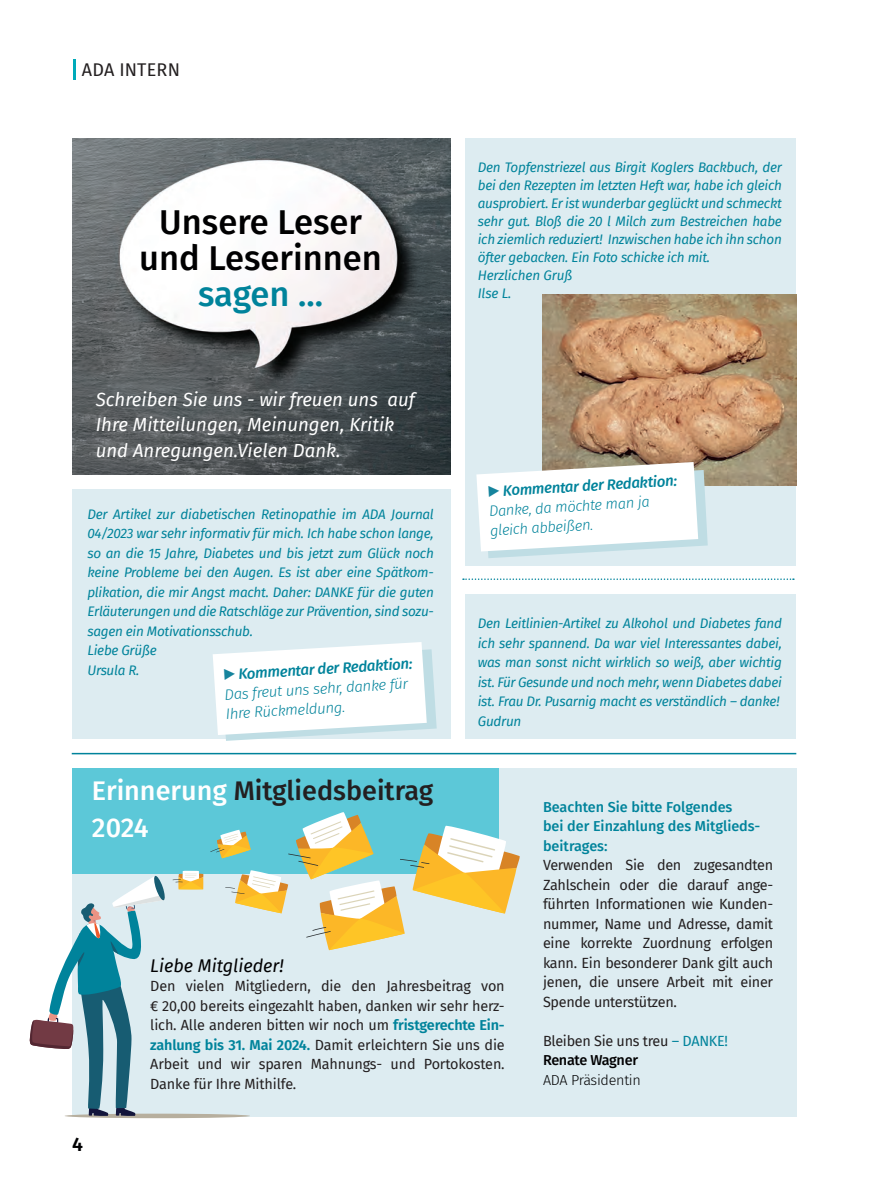
<style>
.page{position:relative;width:872px;height:1191px;background:#fff}
.page>*{position:absolute;margin:0;border:0;box-sizing:border-box;transform-origin:0 0}
.Titel_24pt{font:500 34.5px "Fira Sans";color:#000001}
.Titel_24pt-2{font:500 34.5px "Fira Sans";letter-spacing:-.01em;color:#00839b}
.Titel_24pt-3{font:500 27px "Fira Sans";color:#231f20}
.Titel_24pt-4{font:500 27px "Fira Sans";color:#fff}
.t1{font:600 19.5px "Fira Sans";color:#000002}
.Untertitel{font:italic 18.6px/25.5px "Fira Sans";color:#fff}
.copy{font:italic 18px "Fira Sans";color:#000001}
.Rubriktitel{font:18px "Fira Sans";letter-spacing:.01em;color:#231f20}
.unterschrift_artike_richtig{font:italic 300 15px/19.2px "Fira Sans";color:#00839b}
.unterschrift_artike_richtig-2{font:italic 500 15px "Fira Sans";color:#00839b}
.copy-2{font:14.4px/19.5px "Fira Sans";letter-spacing:-.02em;color:#231f20;text-align:justify}
.copy-3{font:500 14.4px/19.5px "Fira Sans";color:#00839b}
.copy-4{font:300 14.4px "Fira Sans";letter-spacing:-.02em;color:#000001}
.copy-5{font:500 14.4px "Fira Sans";letter-spacing:-.02em;color:#000001}
.unterschrift_artike_richtig-3{font:italic 13.5px/19.5px "Fira Sans";letter-spacing:-.02em;color:#00839b;text-align:justify}
.s1{color:#fff}
.s2{font-weight:600;color:#00839b}
.s3{color:#00839b}
</style>
<div class="page">
<div style="left:72px;top:489px;width:379px;height:250px;background:#ddecf1"></div>
<div style="left:465px;top:138px;width:330px;height:428px;background:#ddecf1"></div>
<div style="left:465px;top:594px;width:330px;height:145px;background:#ddecf1"></div>
<svg style="left:463px;top:578px;width:331px;height:2px"></svg>
<img style="left:73px;top:138px;width:378px;height:336px">
<hr style="left:72px;top:753px;width:724px;height:1px;background:#00839b">
<img style="left:542px;top:295px;width:254px;height:190px">
<div style="left:72px;top:768px;width:725px;height:349px;background:#ddecf1"></div>
<div style="left:72px;top:768px;width:427px;height:105px;background:#5cc8d8"></div>
<div style="left:65px;top:1113px;width:185px;height:5px;background:#b7af9e;border-radius:50%"></div>
<svg style="left:29px;top:875px;width:136px;height:241px"></svg>
<svg style="left:172px;top:870px;width:31px;height:20px"></svg>
<svg style="left:216px;top:812px;width:304px;height:138px"></svg>
<hr style="left:73px;top:60px;width:2px;height:20px;background:#00aab9">
<svg style="left:213px;top:642px;width:224px;height:99px"></svg>
<svg style="left:476px;top:462px;width:231px;height:96px;background:#f1f5f5"></svg>
<p class="Rubriktitel" style="left:82px;top:56px;width:99px">ADA INTERN</p>
<p class="Titel_24pt" style="left:159px;top:194px;width:204px">Unsere Leser</p>
<p class="Titel_24pt" style="left:139px;top:230px;width:244px">und Leserinnen</p>
<p class="Titel_24pt-2" style="left:198px;top:266px;width:126px">sagen ...</p>
<p class="Untertitel" style="left:96px;top:386px;width:321px">Schreiben Sie uns - wir freuen uns auf<br>Ihre Mitteilungen, Meinungen, Kritik und Anregungen.Vielen Dank.</p>
<p class="unterschrift_artike_richtig-3" style="left:87px;top:504px;width:348px">Der Artikel zur diabetischen Retinopathie im ADA Journal 04/2023 war sehr informativ für mich. Ich habe schon lange, so an die 15 Jahre, Diabetes und bis jetzt zum Glück noch keine Probleme bei den Augen. Es ist aber eine Spätkom&shy;plikation, die mir Angst macht. Daher: DANKE für die guten Erläuterungen und die Ratschläge zur Prävention, sind sozu&shy;sagen ein Motivationsschub.</p>
<p class="unterschrift_artike_richtig-3" style="left:87px;top:640px;width:71px">Liebe Grüße</p>
<p class="unterschrift_artike_richtig-3" style="left:87px;top:660px;width:53px">Ursula R.</p>
<p class="unterschrift_artike_richtig-2" style="left:238px;top:663px;width:176px;rotate:-4deg">Kommentar der Redaktion:</p>
<p class="unterschrift_artike_richtig" style="left:224px;top:685px;width:185px;rotate:-4deg">Das freut uns sehr, danke für<br>Ihre Rückmeldung.</p>
<p class="unterschrift_artike_richtig-3" style="left:478px;top:158px;width:306px;line-height:18px">Den Topfenstriezel aus Birgit Koglers Backbuch, der bei den Rezepten im letzten Heft war, habe ich gleich ausprobiert. Er ist wunderbar geglückt und schmeckt sehr gut. Bloß die 20 l Milch zum Bestreichen habe ich ziemlich reduziert! Inzwischen habe ich ihn schon öfter gebacken. Ein Foto schicke ich mit.</p>
<p class="unterschrift_artike_richtig-3" style="left:478px;top:265px;width:96px">Herzlichen Gruß</p>
<p class="unterschrift_artike_richtig-3" style="left:478px;top:283px;width:35px">Ilse L.</p>
<p class="unterschrift_artike_richtig-2" style="left:502px;top:479px;width:176px;rotate:-4deg">Kommentar der Redaktion:</p>
<p class="unterschrift_artike_richtig" style="left:488px;top:502px;width:162px;rotate:-4deg">Danke, da möchte man ja gleich abbeißen.</p>
<p class="unterschrift_artike_richtig-3" style="left:478px;top:613px;width:306px">Den Leitlinien-Artikel zu Alkohol und Diabetes fand ich sehr spannend. Da war viel Interessantes dabei, was man sonst nicht wirklich so weiß, aber wichtig ist. Für Gesunde und noch mehr, wenn Diabetes dabei ist. Frau Dr. Pusarnig macht es verständlich – danke!</p>
<p class="unterschrift_artike_richtig-3" style="left:478px;top:711px;width:45px">Gudrun</p>
<p class="Titel_24pt-3" style="left:92px;top:769px;width:343px"><span class="s1">Erinnerung</span> Mitgliedsbeitrag</p>
<p class="Titel_24pt-4" style="left:92px;top:806px;width:58px">2024</p>
<p class="t1" style="left:72px;top:1128px;width:12px">4</p>
<p class="copy" style="left:150px;top:952px;width:135px">Liebe Mitglieder!</p>
<p class="copy-2" style="left:150px;top:976px;width:356px">Den vielen Mitgliedern, die den Jahresbeitrag von € 20,00 bereits eingezahlt haben, danken wir sehr herz&shy;lich. Alle anderen bitten wir noch um <span class="s2">fristgerechte Ein&shy;zahlung bis 31. Mai 2024.</span> Damit erleichtern Sie uns die Arbeit und wir sparen Mahnungs- und Portokosten.<br>Danke für Ihre Mithilfe.</p>
<p class="copy-3" style="left:543px;top:796px;width:219px">Beachten Sie bitte Folgendes<br>bei der Einzahlung des Mitglieds&shy;beitrages:</p>
<p class="copy-2" style="left:543px;top:855px;width:232px">Verwenden Sie den zugesandten Zahlschein oder die darauf ange&shy;führten Informationen wie Kunden&shy;nummer, Name und Adresse, damit eine korrekte Zuordnung erfolgen kann. Ein besonderer Dank gilt auch jenen, die unsere Arbeit mit einer Spende unterstützen.</p>
<p class="copy-2" style="left:543px;top:1030px;width:186px">Bleiben Sie uns treu <span class="s3">– DANKE!</span></p>
<p class="copy-5" style="left:543px;top:1048px;width:96px">Renate Wagner</p>
<p class="copy-4" style="left:543px;top:1069px;width:99px">ADA Präsidentin</p>
</div>
